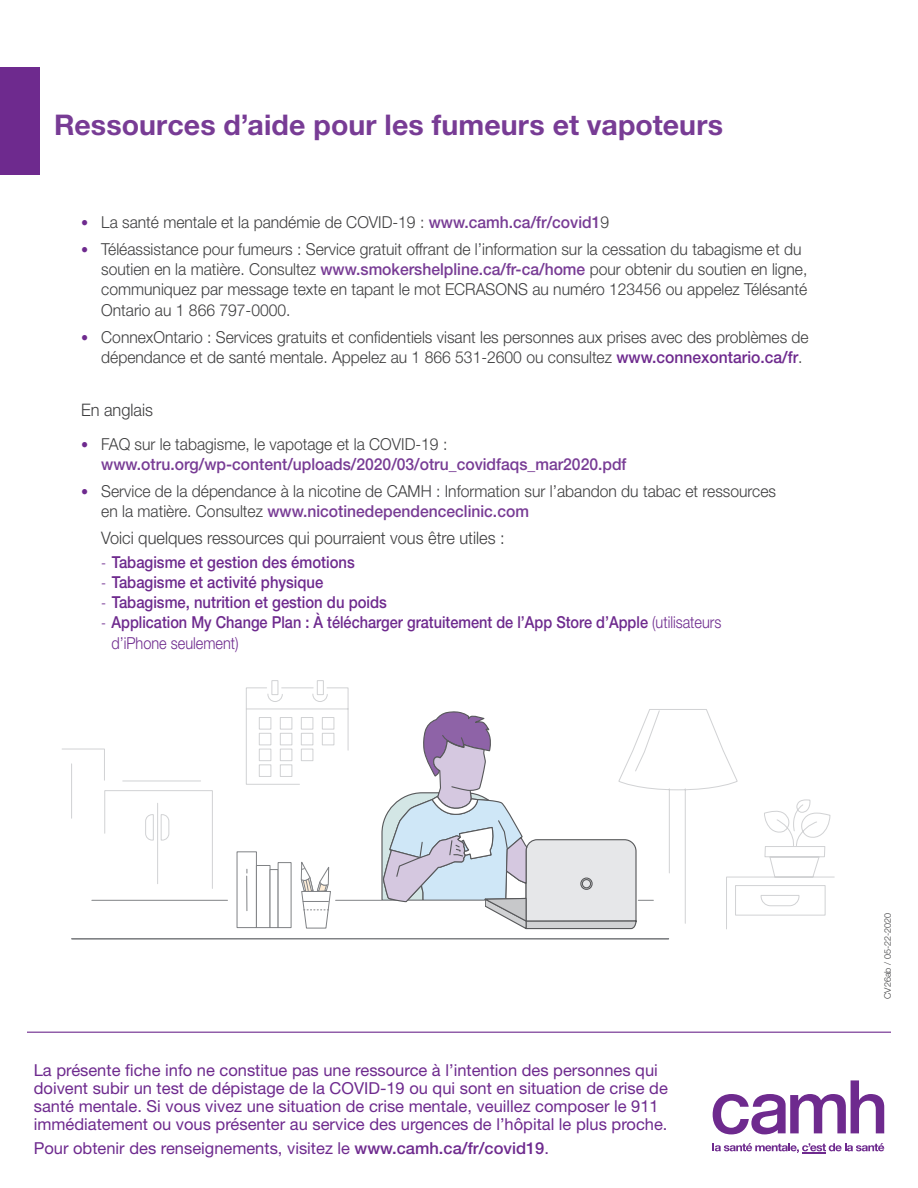
<style>
.page{position:relative;width:918px;height:1188px;background:#fff}
.page>*{position:absolute;margin:0;border:0;box-sizing:border-box;transform-origin:0 0}
.H1__title{font:700 28.5px "Helvetica Neue LT Std";letter-spacing:.005em;color:#783c95}
.body_-_sans_serif_FR{font:300 17.25px "Helvetica Neue LT Std";color:#3e3e3f;scale:.95 1}
.t1{font:300 16.5px/20.2px "Helvetica Neue LT Std";color:#3e3e3f;scale:.95 1}
.t2{font:16.5px/18px "Helvetica Neue LT Std";color:#6e2a8e}
.t3{font:500 16.5px/20.2px "Helvetica Neue LT Std";color:#783c95;scale:.95 1}
.t4{font:500 16.5px/20.2px "Helvetica Neue LT Std";color:#6e2a8e;scale:.88 1}
.t5{font:500 16.5px "Helvetica Neue LT Std";color:#6e2a8e;scale:.9 1}
.docket_number{font:300 9px "Helvetica Neue LT Std";color:#3e3e3f}
.s1{font-size:15px;color:#6e2a8e}
.s2{font-weight:500;color:#783c95}
.s3{font-weight:500;color:#6e2a8e}
.s4{font-weight:300;font-size:15px;color:#6e2a8e}
.s5{font-weight:300;color:#3e3e3f}
.s6{font-weight:300;font-size:15px}
.s7{font-weight:300}
.s8{font-weight:500}
</style>
<div class="page">
<div style="left:0;top:68px;width:40px;height:108px;background:#6e2a8e"></div>
<hr style="left:27px;top:1032px;width:864px;height:1px;background:#6e2a8e">
<svg style="left:713px;top:1080px;width:171px;height:54px"></svg>
<svg style="left:713px;top:1143px;width:171px;height:11px"></svg>
<svg style="left:246px;top:680px;width:477px;height:68px"></svg>
<svg style="left:62px;top:748px;width:773px;height:182px"></svg>
<svg style="left:71px;top:709px;width:599px;height:231px"></svg>
<p class="H1__title" style="left:54px;top:107px;width:671px">Ressources d’aide pour les fumeurs et vapoteurs</p>
<p class="t1" style="left:81px;top:211px;width:557px"><span class="s1">•</span> La santé mentale et la pandémie de COVID-19 : <span class="s2">www.camh.ca/fr/covid1</span>9</p>
<p class="t1" style="left:101px;top:238px;width:745px;text-indent:-20px"><span class="s1">•</span> Téléassistance pour fumeurs : Service gratuit offrant de l’information sur la cessation du tabagisme et du soutien en la matière. Consultez <span class="s2">www.smokershelpline.ca/fr-ca/home</span> pour obtenir du soutien en ligne, communiquez par message texte en tapant le mot ECRASONS au numéro 123456 ou appelez Télésanté Ontario au 1 866 797-0000.</p>
<p class="t1" style="left:101px;top:326px;width:746px;text-indent:-20px"><span class="s1">•</span> ConnexOntario : Services gratuits et confidentiels visant les personnes aux prises avec des problèmes de dépendance et de santé mentale. Appelez au 1 866 531-2600 ou consultez <span class="s3">www.connexontario.ca/fr</span>.</p>
<p class="body_-_sans_serif_FR" style="left:81px;top:399px;width:77px">En anglais</p>
<p class="t3" style="left:101px;top:434px;width:554px;text-indent:-20px"><span class="s4">•</span> <span class="s5">FAQ sur le tabagisme, le vapotage et la COVID-19 : </span>www.otru.org/wp-content/uploads/2020/03/otru_covidfaqs_mar2020.pdf</p>
<p class="t1" style="left:101px;top:481px;width:712px;text-indent:-20px"><span class="s1">•</span> Service de la dépendance à la nicotine de CAMH : Information sur l’abandon du tabac et ressources en la matière. Consultez <span class="s2">www.nicotinedependenceclinic.com</span></p>
<p class="body_-_sans_serif_FR" style="left:101px;top:528px;width:426px">Voici quelques ressources qui pourraient vous être utiles :</p>
<p class="t5" style="left:101px;top:552px;width:283px"><span class="s6">-</span> Tabagisme et gestion des émotions</p>
<p class="t5" style="left:101px;top:572px;width:248px"><span class="s6">-</span> Tabagisme et activité physique</p>
<p class="t5" style="left:101px;top:592px;width:319px"><span class="s6">-</span> Tabagisme, nutrition et gestion du poids</p>
<p class="t4" style="left:111px;top:612px;width:695px;text-indent:-10px"><span class="s6">-</span> Application My Change Plan : À télécharger gratuitement de l’App Store d’Apple <span class="s7">(utilisateurs d’iPhone seulement)</span></p>
<p class="t2" style="left:34px;top:1060px;width:636px">La présente fiche info ne constitue pas une ressource à l’intention des personnes qui doivent subir un test de dépistage de la COVID-19 ou qui sont en situation de crise de santé mentale. Si vous vivez une situation de crise mentale, veuillez composer le 911 immédiatement ou vous présenter au service des urgences de l’hôpital le plus proche.</p>
<p class="t2" style="left:34px;top:1139px;width:517px">Pour obtenir des renseignements, visitez le <span class="s8">www.camh.ca/fr/covid19</span>.</p>
<p class="docket_number" style="left:882px;top:999px;width:88px;rotate:-90deg">CV26ab / 05-22-2020</p>
</div>
